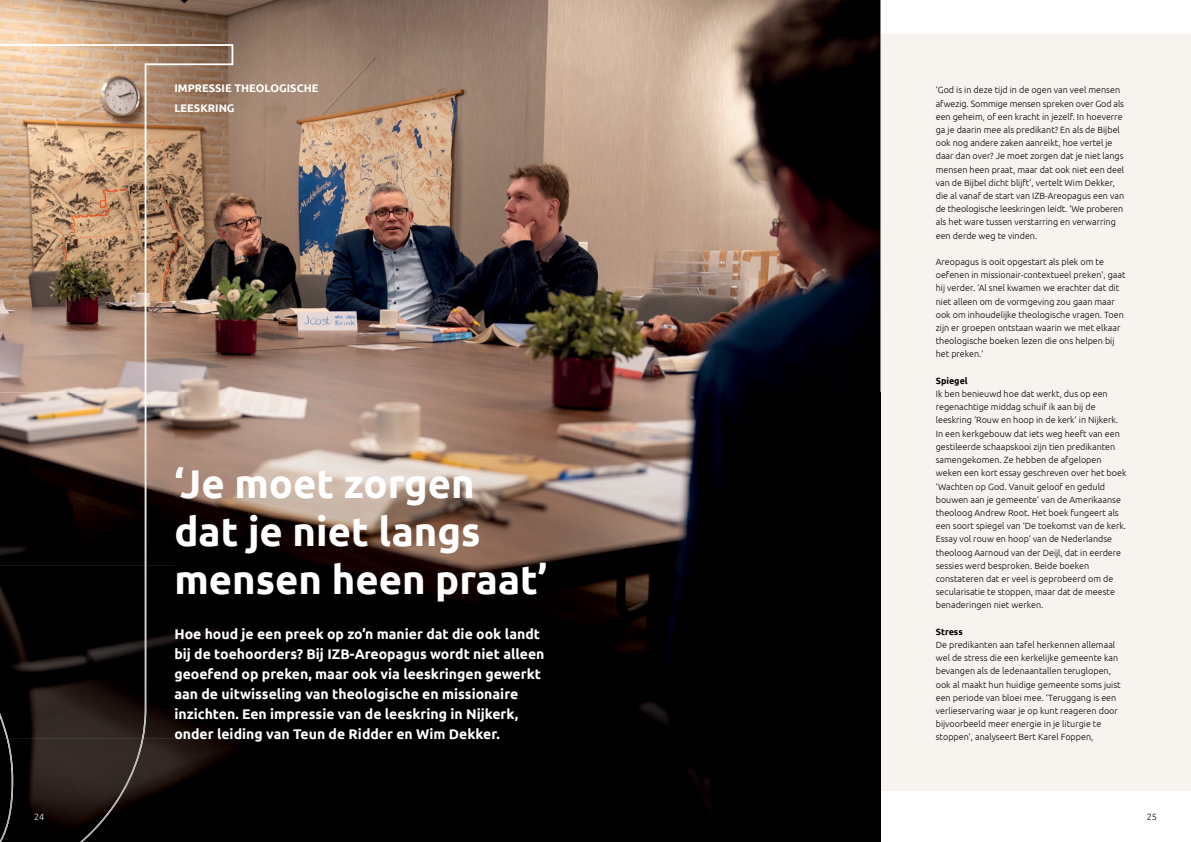
<style>
.page{position:relative;width:1191px;height:842px;background:#fff}
.page>*{position:absolute;margin:0;border:0;box-sizing:border-box;transform-origin:0 0}
.t1{font:700 40px/48px "Ubuntu";color:#fff}
.t2{font:700 14px/20px "Ubuntu";color:#fff}
.t3{font:700 11px/20px "Ubuntu";color:#fff}
.t4{font:300 9px/13.2px "Ubuntu";color:#000}
.t5{font:700 9px "Ubuntu";color:#000}
.t6{font:300 9px "Ubuntu";color:#fff}
</style>
<div class="page">
<div style="left:0;top:34px;width:1191px;height:757px;background:#f7f4f0"></div>
<img style="left:0;top:0;width:880px;height:842px">
<img style="left:0;top:44px;width:233px;height:798px">
<img style="left:0;top:713px;width:13px;height:129px">
<img style="left:80px;top:807px;width:34px;height:35px">
<img style="left:112px;top:772px;width:21px;height:36px">
<img style="left:131px;top:393px;width:15px;height:380px">
<p class="t3" style="left:174px;top:78px;width:146px">IMPRESSIE THEOLOGISCHE<br>LEESKRING</p>
<h1 class="t1" style="left:174px;top:459px;width:375px">‘Je moet zorgen dat je niet langs mensen heen praat’</h1>
<p class="t2" style="left:174px;top:623px;width:372px">Hoe houd je een preek op zo’n manier dat die ook landt bij de toehoorders? Bij IZB-Areopagus wordt niet alleen geoefend op preken, maar ook via leeskringen gewerkt aan de uitwisseling van theologische en missionaire inzichten. Een impressie van de leeskring in Nijkerk, onder leiding van Teun de Ridder en Wim Dekker.</p>
<p class="t4" style="left:935px;top:83px;width:190px">‘God is in deze tijd in de ogen van veel mensen afwezig. Sommige mensen spreken over God als een geheim, of een kracht in jezelf. In hoeverre ga je daarin mee als predikant? En als de Bijbel ook nog andere zaken aanreikt, hoe vertel je daar dan over? Je moet zorgen dat je niet langs mensen heen praat, maar dat ook niet een deel van de Bijbel dicht blijft’, vertelt Wim Dekker, die al vanaf de start van IZB-Areopagus een van de theologische leeskringen leidt. ‘We proberen als het ware tussen verstarring en verwarring een derde weg te vinden.</p>
<p class="t4" style="left:935px;top:255px;width:191px">Areopagus is ooit opgestart als plek om te oefenen in missionair-contextueel preken’, gaat hij verder. ‘Al snel kwamen we erachter dat dit niet alleen om de vormgeving zou gaan maar ook om inhoudelijke theologische vragen. Toen zijn er groepen ontstaan waarin we met elkaar theologische boeken lezen die ons helpen bij het preken.’</p>
<p class="t5" style="left:935px;top:375px;width:33px">Spiegel</p>
<p class="t4" style="left:935px;top:387px;width:192px">Ik ben benieuwd hoe dat werkt, dus op een regenachtige middag schuif ik aan bij de leeskring ‘Rouw en hoop in de kerk’ in Nijkerk.<br>In een kerkgebouw dat iets weg heeft van een gestileerde schaapskooi zijn tien predikanten samengekomen. Ze hebben de afgelopen weken een kort essay geschreven over het boek ‘Wachten op God. Vanuit geloof en geduld bouwen aan je gemeente’ van de Amerikaanse theoloog Andrew Root. Het boek fungeert als een soort spiegel van ‘De toekomst van de kerk.<br>Essay vol rouw en hoop’ van de Nederlandse theoloog Aarnoud van der Deijl, dat in eerdere sessies werd besproken. Beide boeken constateren dat er veel is geprobeerd om de secularisatie te stoppen, maar dat de meeste benaderingen niet werken.</p>
<p class="t5" style="left:935px;top:626px;width:28px">Stress</p>
<p class="t4" style="left:935px;top:638px;width:186px">De predikanten aan tafel herkennen allemaal wel de stress die een kerkelijke gemeente kan bevangen als de ledenaantallen teruglopen, ook al maakt hun huidige gemeente soms juist een periode van bloei mee. ‘Teruggang is een verlieservaring waar je op kunt reageren door bijvoorbeeld meer energie in je liturgie te stoppen’, analyseert Bert Karel Foppen,</p>
<p class="t6" style="left:34px;top:811px;width:12px">24</p>
<p class="t4" style="left:1146px;top:810px;width:12px">25</p>
</div>
